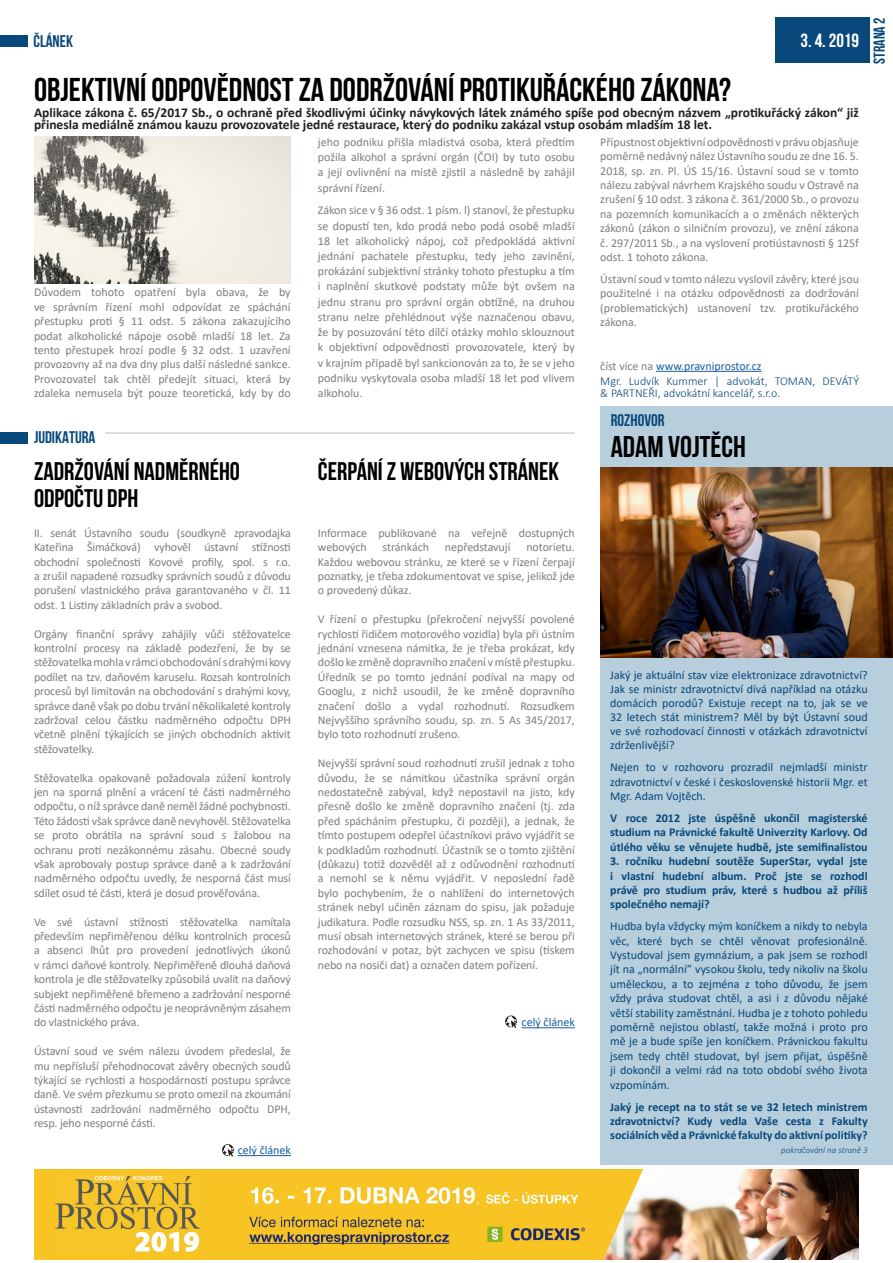
<style>
.page{position:relative;width:893px;height:1263px;background:#fff}
.page>*{position:absolute;margin:0;border:0;box-sizing:border-box;transform-origin:0 0}
.Nadpis_hlavní{font:700 33px "Bebas Neue";color:#000}
.Nadpis_rozhovor{font:700 30px "Bebas Neue";color:#000}
.Nadpis_judikatura_le{font:700 25.5px/27px "Bebas Neue";color:#000}
.t1{font:700 19.2px "Bebas Neue";color:#fff}
.t2{font:700 16.8px "Bebas Neue";color:#08487a}
.t3{font:700 15.9px "Bebas Neue";color:#08487a}
.Text-zvýraznění{font:700 13.5px/12.8px "Calibri";color:#231f20}
.Text-základní{font:12px/14.4px "Calibri";letter-spacing:-.01em;color:#7c7e81;text-align:justify}
.Text-základní-2{font:12px/14.4px "Calibri";color:#08487a;text-align:justify}
.Text-základní-3{font:700 12px/14.4px "Calibri";color:#08487a;text-align:justify}
.t4{font:300 12px/12px "Calibri";color:#08487a}
.Text-základní-4{font:12px "Calibri";color:#175d9e}
.t5{font:italic 300 9px "Calibri";color:#08487a}
.s1{color:#7c7e81}
</style>
<div class="page">
<hr style="left:656px;top:371px;width:106px;height:1px;background:#175d9e">
<div style="left:0;top:36px;width:27px;height:11px;background:#08487a"></div>
<hr style="left:105px;top:433px;width:470px;height:1px;background:#babbbe">
<div style="left:0;top:432px;width:27px;height:11px;background:#08487a"></div>
<hr style="left:522px;top:1027px;width:53px;height:1px;background:#175d9e">
<div style="left:601px;top:406px;width:292px;height:759px;background:#b7cedc"></div>
<img style="left:34px;top:1169px;width:825px;height:90px">
<hr style="left:238px;top:1155px;width:53px;height:1px;background:#175d9e">
<div style="left:775px;top:17px;width:95px;height:46px;background:#08487a"></div>
<img style="left:34px;top:137px;width:257px;height:147px">
<svg style="left:222px;top:1144px;width:12px;height:12px"></svg>
<svg style="left:505px;top:1015px;width:12px;height:13px"></svg>
<img style="left:601px;top:468px;width:292px;height:189px">
<p class="t2" style="left:33px;top:32px;width:41px">ČLÁNEK</p>
<p class="t1" style="left:803px;top:18px;width:47px">1/2015</p>
<p class="t3" style="left:871px;top:64px;width:48px;rotate:-90deg">STRANA 2</p>
<p class="t1" style="left:801px;top:29px;width:60px">3. 4. 2019</p>
<p class="Nadpis_hlavní" style="left:34px;top:71px;width:698px">OBJEKTIVNÍ ODPOVĚDNOST ZA DODRŽOVÁNÍ PROTIKUŘÁCKÉHO ZÁKONA?</p>
<p class="Text-zvýraznění" style="left:34px;top:106px;width:826px">Aplikace zákona č. 65/2017 Sb., o ochraně před škodlivými účinky návykových látek známého spíše pod obecným názvem „protikuřácký zákon“ již přinesla mediálně známou kauzu provozovatele jedné restaurace, který do podniku zakázal vstup osobám mladším 18 let.</p>
<p class="Text-základní" style="left:34px;top:285px;width:258px">Důvodem tohoto opatření byla obava, že by ve správním řízení mohl odpovídat ze spáchání přestupku proti § 11 odst. 5 zákona zakazujícího podat alkoholické nápoje osobě mladší 18 let. Za tento přestupek hrozí podle § 32 odst. 1 uzavření provozovny až na dva dny plus další následné sankce.<br>Provozovatel tak chtěl předejít situaci, která by zdaleka nemusela být pouze teoretická, kdy by do</p>
<p class="Text-základní" style="left:318px;top:134px;width:258px;line-height:15.3px">jeho podniku přišla mladistvá osoba, která předtím požila alkohol a správní orgán (ČOI) by tuto osobu a její ovlivnění na místě zjistil a následně by zahájil správní řízení.</p>
<p class="Text-základní" style="left:318px;top:202px;width:258px;line-height:15.3px">Zákon sice v § 36 odst. 1 písm. l) stanoví, že přestupku se dopustí ten, kdo prodá nebo podá osobě mladší 18 let alkoholický nápoj, což předpokládá aktivní jednání pachatele přestupku, tedy jeho zavinění, prokázání subjektivní stránky tohoto přestupku a tím i naplnění skutkové podstaty může být ovšem na jednu stranu pro správní orgán obtížné, na druhou stranu nelze přehlédnout výše naznačenou obavu, že by posuzování této dílčí otázky mohlo sklouznout k objektivní odpovědnosti provozovatele, který by v krajním případě byl sankcionován za to, že se v jeho podniku vyskytovala osoba mladší 18 let pod vlivem alkoholu.</p>
<p class="Text-základní" style="left:600px;top:134px;width:260px">Přípustnost objektivní odpovědnosti v právu objasňuje poměrně nedávný nález Ústavního soudu ze dne 16. 5.<br>2018, sp. zn. Pl. ÚS 15/16. Ústavní soud se v tomto nálezu zabýval návrhem Krajského soudu v Ostravě na zrušení § 10 odst. 3 zákona č. 361/2000 Sb., o provozu na pozemních komunikacích a o změnách některých zákonů (zákon o silničním provozu), ve znění zákona č. 297/2011 Sb., a na vyslovení protiústavnosti § 125f odst. 1 tohoto zákona.</p>
<p class="Text-základní" style="left:600px;top:271px;width:260px">Ústavní soud v tomto nálezu vyslovil závěry, které jsou použitelné i na otázku odpovědnosti za dodržování (problematických) ustanovení tzv. protikuřáckého zákona.</p>
<p class="Text-základní-4" style="left:600px;top:358px;width:163px"><span class="s1">číst více na</span> www.pravniprostor.cz</p>
<p class="t4" style="left:600px;top:375px;width:260px">Mgr. Ludvík Kummer | advokát, TOMAN, DEVÁTÝ &amp; PARTNEŘI, advokátní kancelář, s.r.o.</p>
<p class="t2" style="left:611px;top:411px;width:55px">ROZHOVOR</p>
<p class="Nadpis_rozhovor" style="left:611px;top:430px;width:137px">ADAM VOJTĚCH</p>
<p class="t2" style="left:34px;top:428px;width:63px">JUDIKATURA</p>
<p class="Nadpis_judikatura_le" style="left:34px;top:458px;width:208px">ZADRŽOVÁNÍ NADMĚRNÉHO<br>ODPOČTU DPH</p>
<p class="Text-základní" style="left:34px;top:525px;width:258px">II. senát Ústavního soudu (soudkyně zpravodajka Kateřina Šimáčková) vyhověl ústavní stížnosti obchodní společnosti Kovové profily, spol. s r.o. a zrušil napadené rozsudky správních soudů z důvodu porušení vlastnického práva garantovaného v čl. 11 odst. 1 Listiny základních práv a svobod.</p>
<p class="Text-základní" style="left:34px;top:626px;width:258px">Orgány finanční správy zahájily vůči stěžovatelce kontrolní procesy na základě podezření, že by se stěžovatelka mohla v rámci obchodování s drahými kovy podílet na tzv. daňovém karuselu. Rozsah kontrolních procesů byl limitován na obchodování s drahými kovy, správce daně však po dobu trvání několikaleté kontroly zadržoval celou částku nadměrného odpočtu DPH včetně plnění týkajících se jiných obchodních aktivit stěžovatelky.</p>
<p class="Text-základní" style="left:34px;top:770px;width:258px">Stěžovatelka opakovaně požadovala zúžení kontroly jen na sporná plnění a vrácení té části nadměrného odpočtu, o níž správce daně neměl žádné pochybnosti.<br>Této žádosti však správce daně nevyhověl. Stěžovatelka se proto obrátila na správní soud s žalobou na ochranu proti nezákonnému zásahu. Obecné soudy však aprobovaly postup správce daně a k zadržování nadměrného odpočtu uvedly, že nesporná část musí sdílet osud té části, která je dosud prověřována.</p>
<p class="Text-základní" style="left:34px;top:914px;width:258px">Ve své ústavní stížnosti stěžovatelka namítala především nepřiměřenou délku kontrolních procesů a absenci lhůt pro provedení jednotlivých úkonů v rámci daňové kontroly. Nepřiměřeně dlouhá daňová kontrola je dle stěžovatelky způsobilá uvalit na daňový subjekt nepřiměřené břemeno a zadržování nesporné části nadměrného odpočtu je neoprávněným zásahem do vlastnického práva.</p>
<p class="Text-základní" style="left:34px;top:1044px;width:258px">Ústavní soud ve svém nálezu úvodem předeslal, že mu nepřísluší přehodnocovat závěry obecných soudů týkající se rychlosti a hospodárnosti postupu správce daně. Ve svém přezkumu se proto omezil na zkoumání ústavnosti zadržování nadměrného odpočtu DPH, resp. jeho nesporné části.</p>
<p class="Text-základní-4" style="left:238px;top:1142px;width:55px">celý článek</p>
<p class="t5" style="left:781px;top:1144px;width:88px">pokračování na straně 3</p>
<p class="Nadpis_judikatura_le" style="left:318px;top:458px;width:243px">ČERPÁNÍ Z WEBOVÝCH STRÁNEK</p>
<p class="Text-základní" style="left:318px;top:525px;width:258px">Informace publikované na veřejně dostupných webových</p>
<p class="Text-základní" style="left:383px;top:540px;width:48px">stránkách</p>
<p class="Text-základní" style="left:445px;top:540px;width:67px">nepředstavují</p>
<p class="Text-základní" style="left:318px;top:540px;width:258px;text-indent:208px">notorietu.<br>Každou webovou stránku, ze které se v řízení čerpají poznatky, je třeba zdokumentovat ve spise, jelikož jde o provedený důkaz.</p>
<p class="Text-základní" style="left:318px;top:612px;width:258px">V řízení o přestupku (překročení nejvyšší povolené rychlosti řidičem motorového vozidla) byla při ústním jednání vznesena námitka, že je třeba prokázat, kdy došlo ke změně dopravního značení v místě přestupku.<br>Úředník se po tomto jednání podíval na mapy od Googlu, z nichž usoudil, že ke změně dopravního značení došlo a vydal rozhodnutí. Rozsudkem Nejvyššího správního soudu, sp. zn. 5 As 345/2017, bylo toto rozhodnutí zrušeno.</p>
<p class="Text-základní" style="left:318px;top:756px;width:258px">Nejvyšší správní soud rozhodnutí zrušil jednak z toho důvodu, že se námitkou účastníka správní orgán nedostatečně zabýval, když nepostavil na jisto, kdy přesně došlo ke změně dopravního značení (tj. zda před spácháním přestupku, či později), a jednak, že tímto postupem odepřel účastníkovi právo vyjádřit se k podkladům rozhodnutí. Účastník se o tomto zjištění (důkazu) totiž dozvěděl až z odůvodnění rozhodnutí a nemohl se k němu vyjádřit. V neposlední řadě bylo pochybením, že o nahlížení do internetových stránek nebyl učiněn záznam do spisu, jak požaduje judikatura. Podle rozsudku NSS, sp. zn. 1 As 33/2011, musí obsah internetových stránek, které se berou při rozhodování v potaz, být zachycen ve spisu (tiskem nebo na nosiči dat) a označen datem pořízení.</p>
<p class="Text-základní-2" style="left:610px;top:667px;width:259px">Jaký je aktuální stav vize elektronizace zdravotnictví?<br>Jak se ministr zdravotnictví dívá například na otázku domácích porodů? Existuje recept na to, jak se ve 32 letech stát ministrem? Měl by být Ústavní soud ve své rozhodovací činnosti v otázkách zdravotnictví zdrženlivější?</p>
<p class="Text-základní-2" style="left:610px;top:760px;width:259px">Nejen to v rozhovoru prozradil nejmladší ministr zdravotnictví v české i československé historii Mgr. et Mgr. Adam Vojtěch.</p>
<p class="Text-základní-3" style="left:610px;top:810px;width:259px">V roce 2012 jste úspěšně ukončil magisterské studium na Právnické fakultě Univerzity Karlovy. Od útlého věku se věnujete hudbě, jste semifinalistou</p>
<p class="Text-základní-3" style="left:610px;top:854px;width:259px">3. ročníku hudební soutěže SuperStar, vydal jste i vlastní hudební album. Proč jste se rozhodl právě pro studium práv, které s hudbou až příliš společného nemají?</p>
<p class="Text-základní-2" style="left:610px;top:919px;width:259px">Hudba byla vždycky mým koníčkem a nikdy to nebyla věc, které bych se chtěl věnovat profesionálně.<br>Vystudoval jsem gymnázium, a pak jsem se rozhodl jít na „normální” vysokou školu, tedy nikoliv na školu uměleckou, a to zejména z toho důvodu, že jsem vždy práva studovat chtěl, a asi i z důvodu nějaké větší stability zaměstnání. Hudba je z tohoto pohledu poměrně nejistou oblastí, takže možná i proto pro mě je a bude spíše jen koníčkem. Právnickou fakultu jsem tedy chtěl studovat, byl jsem přijat, úspěšně ji dokončil a velmi rád na toto období svého života vzpomínám.</p>
<p class="Text-základní-3" style="left:610px;top:1099px;width:259px">Jaký je recept na to stát se ve 32 letech ministrem zdravotnictví? Kudy vedla Vaše cesta z Fakulty sociálních věd a Právnické fakulty do aktivní politiky?</p>
<p class="Text-základní-4" style="left:522px;top:1014px;width:55px">celý článek</p>
</div>
